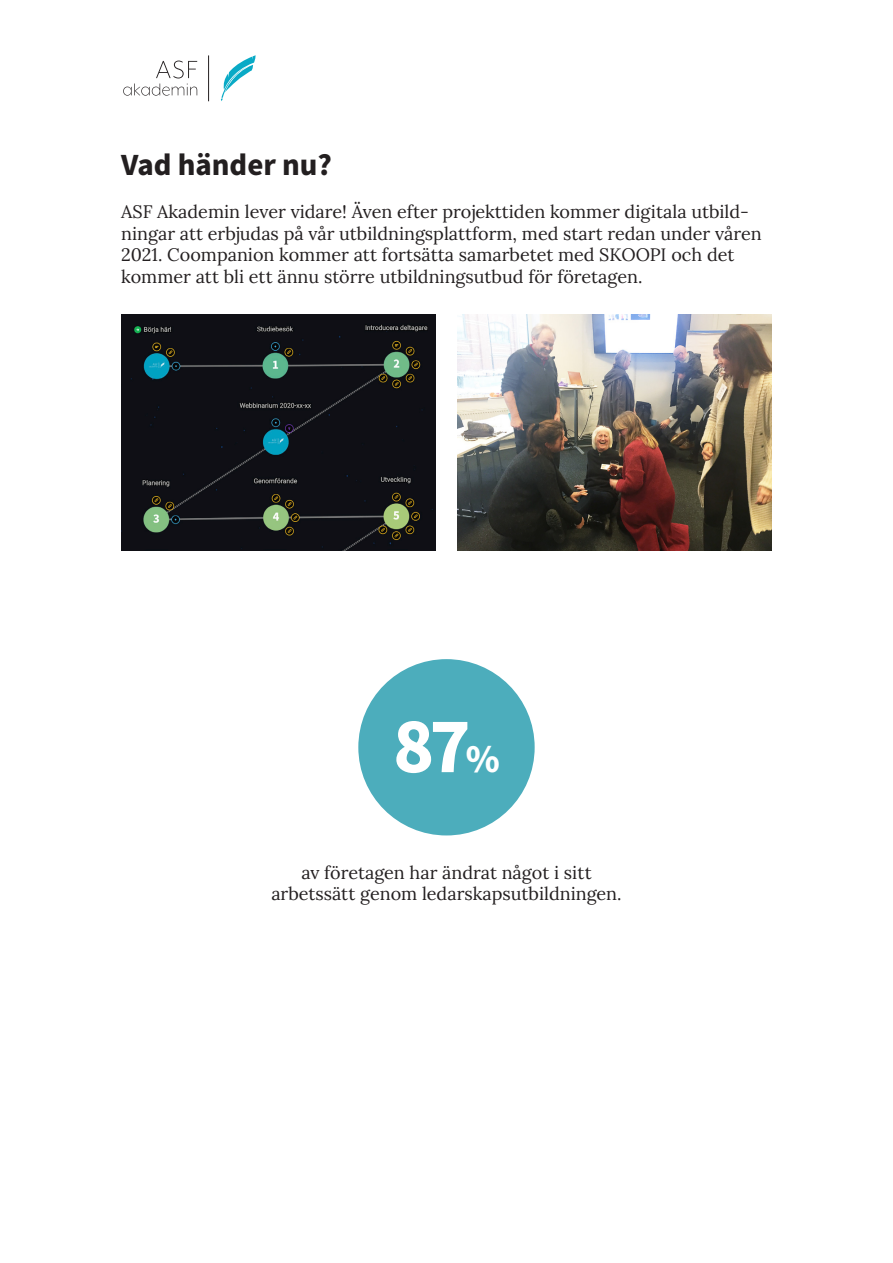
<style>
.page{position:relative;width:893px;height:1263px;background:#fff}
.page>*{position:absolute;margin:0;border:0;box-sizing:border-box;transform-origin:0 0}
.t1{font:900 67.5px "Noto Sans SC";color:#fff}
.t2{font:900 27px "Noto Sans SC";color:#231f20}
.t3{font:18px/21.6px "Lora";color:#231f20}
.s1{font-size:34.5px}
</style>
<div class="page">
<div style="left:358px;top:659px;width:177px;height:176px;background:#4cadbc;border-radius:50%"></div>
<hr style="left:208px;top:55px;width:1px;height:46px;background:#231f20">
<svg style="left:156px;top:61px;width:41px;height:17px"></svg>
<svg style="left:123px;top:84px;width:74px;height:12px"></svg>
<svg style="left:221px;top:55px;width:35px;height:46px"></svg>
<img style="left:457px;top:314px;width:315px;height:236px">
<img style="left:121px;top:314px;width:315px;height:236px">
<p class="t2" style="left:121px;top:150px;width:212px">Vad händer nu?</p>
<p class="t3" style="left:121px;top:200px;width:642px">ASF Akademin lever vidare! Även efter projekttiden kommer digitala utbild&shy;ningar att erbjudas på vår utbildningsplattform, med start redan under våren 2021. Coompanion kommer att fortsätta samarbetet med SKOOPI och det kommer att bli ett ännu större utbildningsutbud för företagen.</p>
<p class="t1" style="left:393px;top:709px;width:108px">87<span class="s1">%</span></p>
<p class="t3" style="left:271px;top:860px;width:352px;text-align:center">av företagen har ändrat något i sitt arbetssätt genom ledarskapsutbildningen.</p>
</div>
